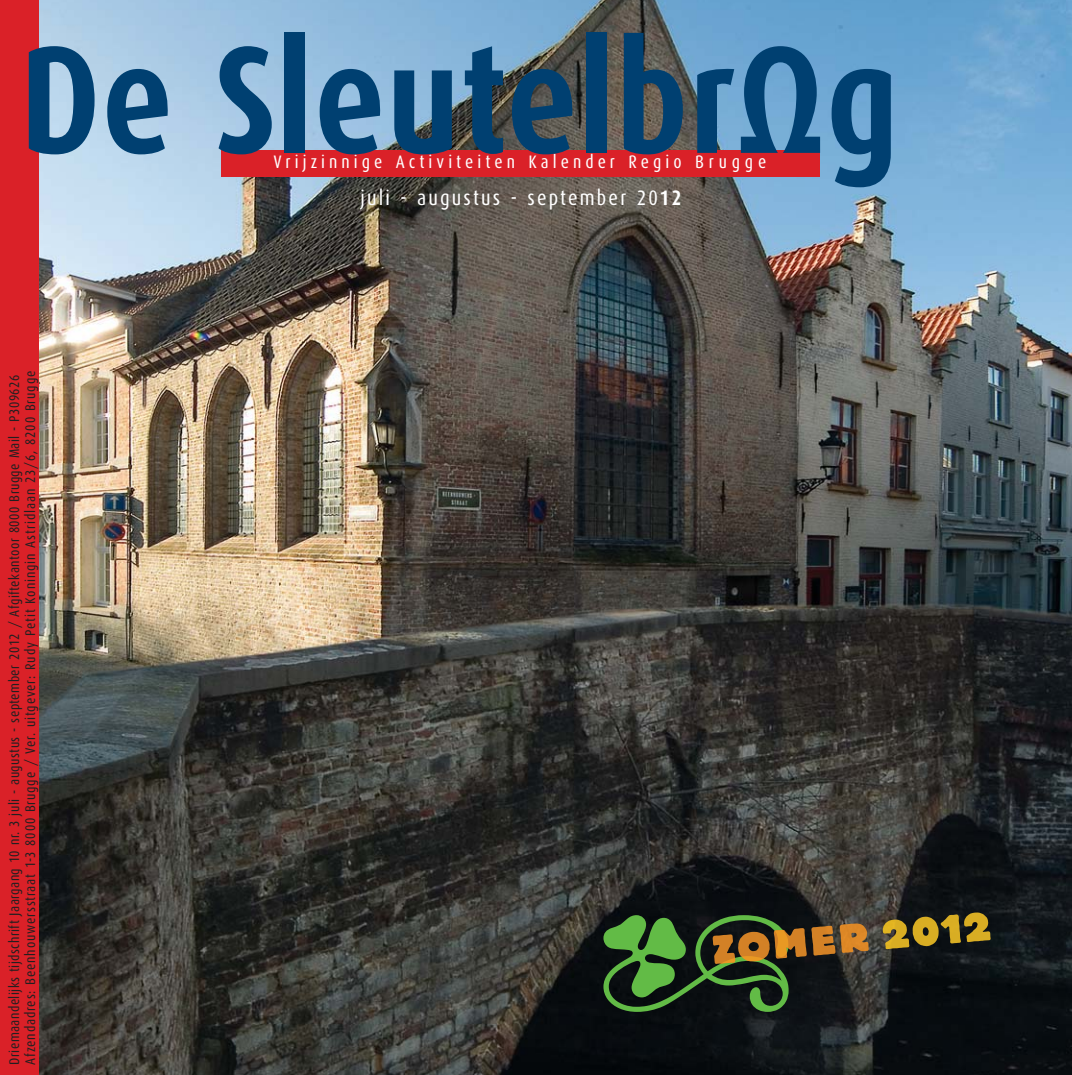
<style>
.page{position:relative;width:1072px;height:1075px;background:#fff}
.page>*{position:absolute;margin:0;border:0;box-sizing:border-box;transform-origin:0 0}
.t1{font:161.4px "Type Embellishments One Let Plain";color:#62bb46}
.t2{font:700 152.8px "Dax Condensed";color:#004071}
.t3{font:21px "Dax Condensed";letter-spacing:.105em;color:#fff}
.t4{font:18.2px "Dax Condensed";letter-spacing:.225em;color:#fff}
.t5{font:14px/16px "Dax Condensed";letter-spacing:.03em;color:#231f20}
.s1{font-weight:700}
</style>
<div class="page">
<img style="left:39px;top:0;width:1032px;height:1075px">
<div style="left:0;top:0;width:39px;height:1075px;background:#da2128"></div>
<div style="left:221px;top:150px;width:598px;height:26px;background:#da2128"></div>
<svg style="left:712px;top:932px;width:57px;height:32px;background:#8c591e"></svg>
<img style="left:882px;top:917px;width:77px;height:32px">
<h2 class="t2" style="left:20px;top:33px;width:880px">De SleutelbrΩg</h2>
<h3 class="t4" style="left:273px;top:154px;width:494px">Vrijzinnige Activiteiten Kalender Regio Brugge</h3>
<h3 class="t3" style="left:360px;top:189px;width:322px">juli - augustus - september 20<span class="s1">12</span></h3>
<p class="t5" style="left:7px;top:1065px;width:695px;rotate:-90deg">Driemaandelijks tijdschrift Jaargang 10 nr. 3 juli - augustus - september 2012 / Afgiftekantoor 8000 Brugge Mail - P309626<br>Afzendadres: Beenhouwersstraat 1-3 8000 Brugge / Ver. uitgever: Rudy Petit Koningin Astridlaan 23/6, 8200 Brugge</p>
<h1 class="t1" style="left:595px;top:867px;width:202px">q</h1>
</div>
